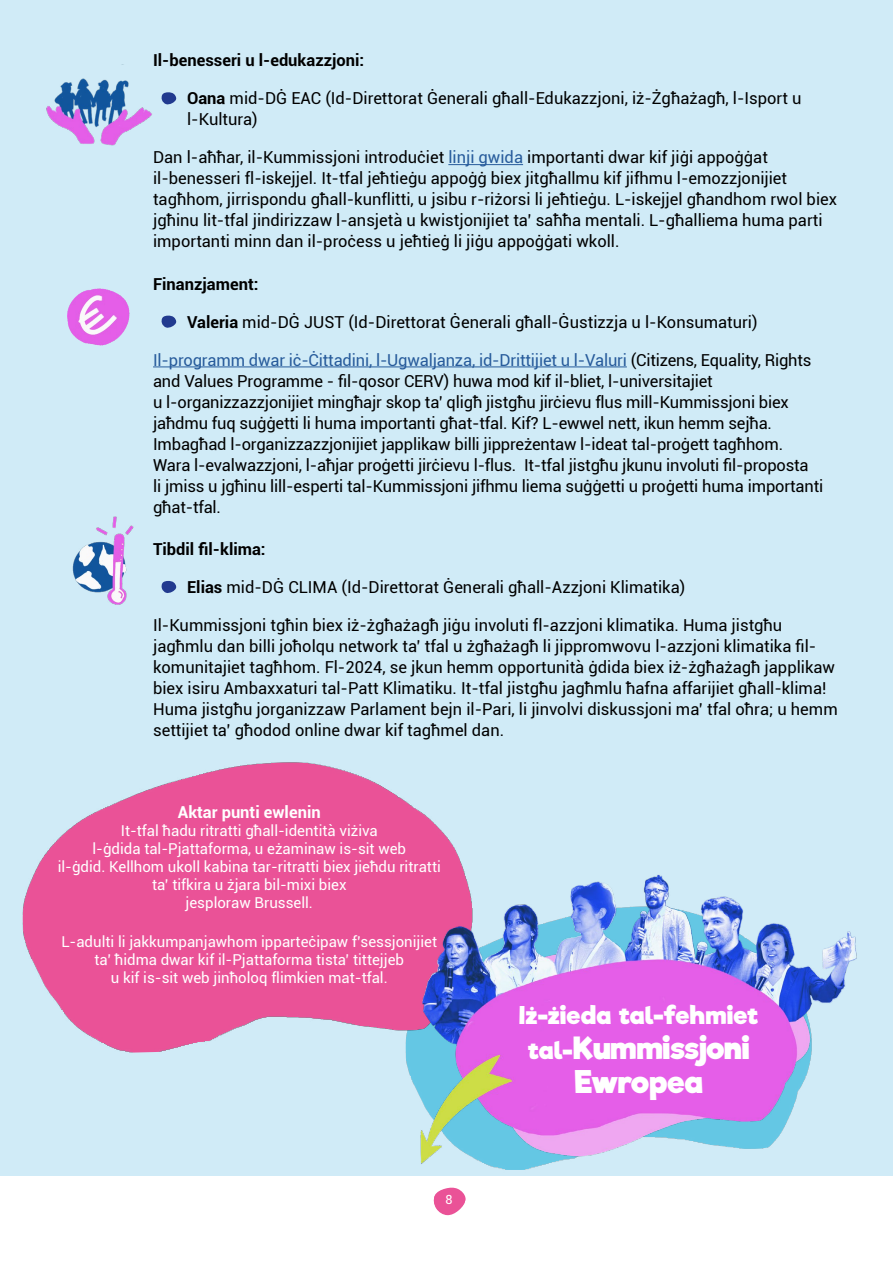
<style>
.page{position:relative;width:893px;height:1263px;background:#fff}
.page>*{position:absolute;margin:0;border:0;box-sizing:border-box;transform-origin:0 0}
.Text_Pink_Box{font:700 30px/34.5px "Riffic";letter-spacing:-.04em;color:#fff;text-align:center}
.Text_Pink_Box-2{font:700 24px "Riffic";letter-spacing:-.015em;color:#fff}
.body{font:16.5px/21px "Roboto";color:#000}
.Bullet{font:16.5px/21px "Roboto";color:#000}
.body-2{font:700 16.5px "Roboto";color:#000}
.Text_Pink_Box-3{font:700 16.5px "Roboto";color:#fff}
.Text_Pink_Box-4{font:15px/18px "Roboto";color:#fff;text-align:center}
.t1{font:12.6px "Roboto";color:#fff}
.s1{font-weight:700}
.s2{color:#275b9b}
.s3{font-size:24px}
</style>
<div class="page">
<div style="left:0;top:0;width:893px;height:1176px;background:#d0ebf7"></div>
<img style="left:23px;top:762px;width:437px;height:293px">
<hr style="left:448px;top:164px;width:75px;height:1px;background:#275b9b">
<hr style="left:153px;top:366px;width:474px;height:1px;background:#275b9b">
<svg style="left:161px;top:92px;width:15px;height:13px"></svg>
<svg style="left:161px;top:316px;width:15px;height:12px"></svg>
<svg style="left:161px;top:581px;width:15px;height:12px"></svg>
<img style="left:67px;top:288px;width:63px;height:58px">
<img style="left:46px;top:64px;width:106px;height:82px">
<img style="left:72px;top:516px;width:62px;height:89px">
<svg style="left:433px;top:1187px;width:33px;height:28px"></svg>
<img style="left:419px;top:858px;width:438px;height:312px">
<p class="body-2" style="left:153px;top:49px;width:213px">Il-benesseri u l-edukazzjoni:</p>
<p class="Bullet" style="left:187px;top:87px;width:616px"><span class="s1">Oana</span> mid-DĠ EAC (Id-Direttorat Ġenerali għall-Edukazzjoni, iż-Żgħażagħ, l-Isport u l-Kultura)</p>
<p class="body" style="left:153px;top:146px;width:685px">Dan l-aħħar, il-Kummissjoni introduċiet <span class="s2">linji gwida</span> importanti dwar kif jiġi appoġġat il-benesseri fl-iskejjel. It-tfal jeħtieġu appoġġ biex jitgħallmu kif jifhmu l-emozzjonijiet tagħhom, jirrispondu għall-kunflitti, u jsibu r-riżorsi li jeħtieġu. L-iskejjel għandhom rwol biex jgħinu lit-tfal jindirizzaw l-ansjetà u kwistjonijiet ta’ saħħa mentali. L-għalliema huma parti importanti minn dan il-proċess u jeħtieġ li jiġu appoġġati wkoll.</p>
<p class="body-2" style="left:153px;top:272px;width:107px">Finanzjament:</p>
<p class="Bullet" style="left:187px;top:311px;width:572px"><span class="s1">Valeria</span> mid-DĠ JUST (Id-Direttorat Ġenerali għall-Ġustizzja u l-Konsumaturi)</p>
<p class="body" style="left:153px;top:349px;width:672px"><span class="s2">Il-programm dwar iċ-Ċittadini, l-Ugwaljanza, id-Drittijiet u l-Valuri</span> (Citizens, Equality, Rights and Values Programme - fil-qosor CERV) huwa mod kif il-bliet, l-universitajiet<br>u l-organizzazzjonijiet mingħajr skop ta’ qligħ jistgħu jirċievu flus mill-Kummissjoni biex jaħdmu fuq suġġetti li huma importanti għat-tfal. Kif? L-ewwel nett, ikun hemm sejħa.<br>Imbagħad l-organizzazzjonijiet japplikaw billi jippreżentaw l-ideat tal-proġett tagħhom.<br>Wara l-evalwazzjoni, l-aħjar proġetti jirċievu l-flus. It-tfal jistgħu jkunu involuti fil-proposta<br>li jmiss u jgħinu lill-esperti tal-Kummissjoni jifhmu liema suġġetti u proġetti huma importanti għat-tfal.</p>
<p class="body-2" style="left:153px;top:537px;width:114px">Tibdil fil-klima:</p>
<p class="Bullet" style="left:187px;top:576px;width:500px"><span class="s1">Elias</span> mid-DĠ CLIMA (Id-Direttorat Ġenerali għall-Azzjoni Klimatika)</p>
<p class="body" style="left:153px;top:614px;width:686px">Il-Kummissjoni tgħin biex iż-żgħażagħ jiġu involuti fl-azzjoni klimatika. Huma jistgħu jagħmlu dan billi joħolqu network ta’ tfal u żgħażagħ li jippromwovu l-azzjoni klimatika fil&shy;komunitajiet tagħhom. Fl-2024, se jkun hemm opportunità ġdida biex iż-żgħażagħ japplikaw biex isiru Ambaxxaturi tal-Patt Klimatiku. It-tfal jistgħu jagħmlu ħafna affarijiet għall-klima!<br>Huma jistgħu jorganizzaw Parlament bejn il-Pari, li jinvolvi diskussjoni ma’ tfal oħra; u hemm settijiet ta’ għodod online dwar kif tagħmel dan.</p>
<p class="Text_Pink_Box-3" style="left:178px;top:800px;width:144px">Aktar punti ewlenin</p>
<p class="Text_Pink_Box-4" style="left:58px;top:821px;width:385px">It-tfal ħadu ritratti għall-identità viżiva<br>l-ġdida tal-Pjattaforma, u eżaminaw is-sit web<br>il-ġdid. Kellhom ukoll kabina tar-ritratti biex jieħdu ritratti ta’ tifkira u żjara bil-mixi biex<br>jesploraw Brussell.</p>
<p class="Text_Pink_Box-4" style="left:61px;top:932px;width:377px">L-adulti li jakkumpanjawhom ipparteċipaw f’sessjonijiet ta’ ħidma dwar kif il-Pjattaforma tista’ tittejjeb<br>u kif is-sit web jinħoloq flimkien mat-tfal.</p>
<p class="t1" style="left:446px;top:1190px;width:9px">8</p>
<p class="Text_Pink_Box-2" style="left:519px;top:1000px;width:241px">Iż-żieda tal-fehmiet</p>
<p class="Text_Pink_Box" style="left:528px;top:1030px;width:224px"><span class="s3">tal-</span>Kummissjoni<br>Ewropea</p>
</div>
